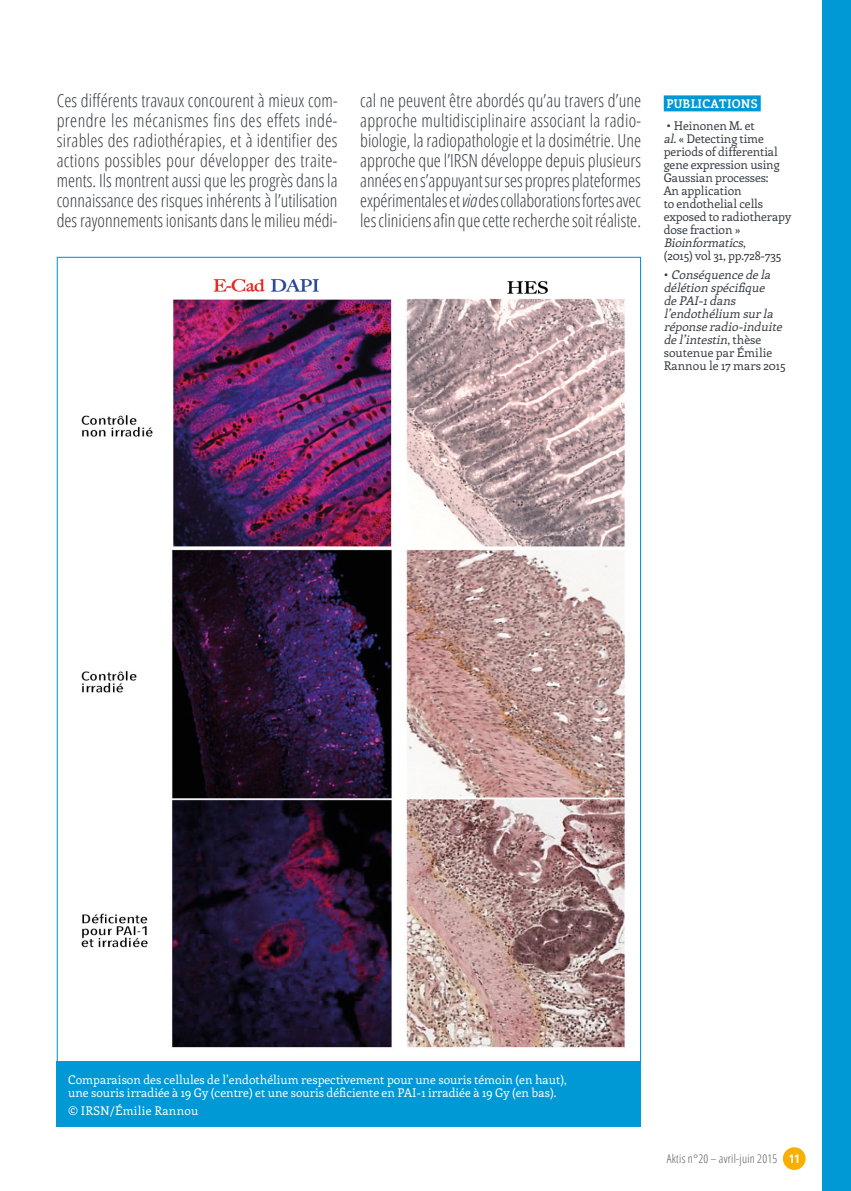
<style>
.page{position:relative;width:851px;height:1191px;background:#fff}
.page>*{position:absolute;margin:0;border:0;box-sizing:border-box;transform-origin:0 0}
.t1{font:300 condensed 18px/20px "Open Sans";color:#333a42;text-align:justify}
.t2{font:12px/13px "Enriqueta";letter-spacing:-.01em;color:#333a42}
.t3{font:12px/13px "Enriqueta";color:#fff}
.t4{font:italic 12px/13px "Enriqueta";color:#333a42}
.t5{font:300 condensed 12px "Open Sans";letter-spacing:.02em;color:#575756}
.t6{font:12px "Enriqueta";letter-spacing:.02em;color:#fff}
.t7{font:700 12px "Enriqueta";letter-spacing:.02em;color:#fff}
.s1{font-style:italic}
.s2{font-style:normal}
.s3{font-weight:700;color:#fff}
</style>
<div class="page">
<div style="left:782px;top:1147px;width:23px;height:23px;background:#f9af00;border-radius:50%"></div>
<div style="left:822px;top:0;width:28px;height:1191px;background:#0099d5"></div>
<img style="left:81px;top:278px;width:544px;height:770px">
<div style="left:57px;top:1061px;width:584px;height:66px;background:#0099d5"></div>
<div style="left:663px;top:95px;width:97px;height:16px;background:#0099d5"></div>
<p class="t1" style="left:57px;top:90px;width:282px">Ces différents travaux concourent à mieux com&shy;prendre les mécanismes fins des effets indé&shy;sirables des radiothérapies, et à identifier des actions possibles pour développer des traite&shy;ments. Ils montrent aussi que les progrès dans la connaissance des risques inhérents à l’utilisation des rayonnements ionisants dans le milieu médi-</p>
<p class="t1" style="left:360px;top:90px;width:282px">cal ne peuvent être abordés qu’au travers d’une approche multidisciplinaire associant la radio&shy;biologie, la radiopathologie et la dosimétrie. Une approche que l’IRSN développe depuis plusieurs années en s’appuyant sur ses propres plateformes expérimentales et <span class="s1">via</span> des collaborations fortes avec les cliniciens afin que cette recherche soit réaliste.</p>
<p class="t7" style="left:666px;top:95px;width:93px">PUBLICATIONS</p>
<p class="t2" style="left:663px;top:119px;width:129px">• Heinonen M. et<br><span class="s1">al.</span>« Detecting time periods of differential gene expression using<br>Gaussian processes:<br>An application<br>to endothelial cells exposed to radiotherapy dose fraction »<br><span class="s1">Bioinformatics</span>,<br>(2015) vol 31, pp.728-735</p>
<p class="t4" style="left:663px;top:267px;width:123px"><span class="s2">•</span> Conséquence de la délétion spécifique de PAI-1dans l’endothélium surla réponse radio-induite de l’intestin<span class="s2">, t h è s e soutenue par Émilie<br>Rannou le 17 mars 2015</span></p>
<p class="t3" style="left:68px;top:1072px;width:500px">Comparaison des cellules de l’endothélium respectivement pour une souris témoin (en haut), une souris irradiée à 19 Gy (centre) et une souris déficiente en PAI-1 irradiée à 19 Gy (en bas).</p>
<p class="t6" style="left:68px;top:1102px;width:132px">© IRSN/Émilie Rannou</p>
<p class="t5" style="left:666px;top:1150px;width:134px">Aktis n°20 – avril-juin 2015 <span class="s3">11</span></p>
</div>
